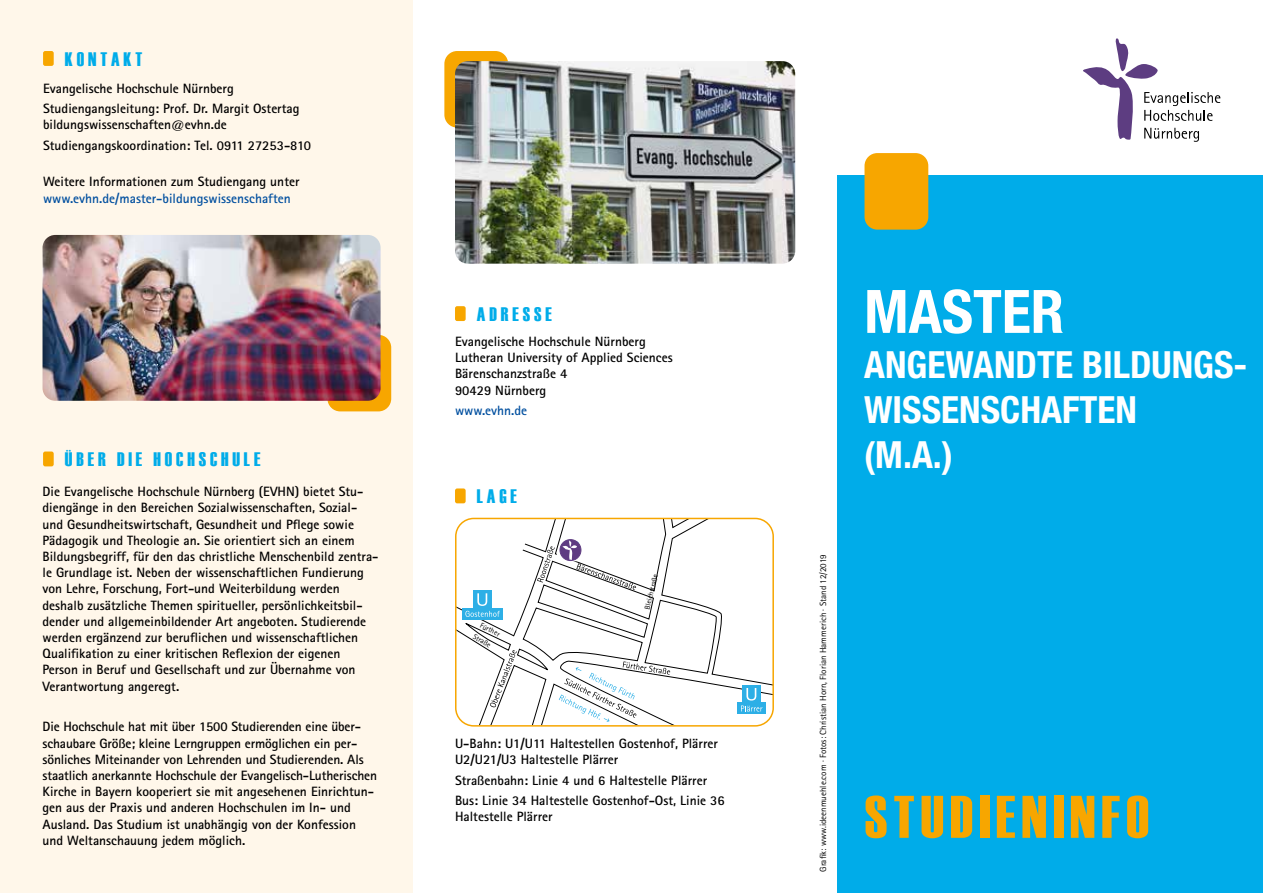
<style>
.page{position:relative;width:1263px;height:893px;background:#fff}
.page>*{position:absolute;margin:0;border:0;box-sizing:border-box;transform-origin:0 0}
.t1{font:60px "Haettenschweiler";letter-spacing:.1em;color:#f7a600}
.t2{font:700 condensed 60px "Helvetica Neue";color:#fff}
.t3{font:700 condensed 37.5px/45px "Helvetica Neue";color:#fff}
.t4{font:19.5px "Haettenschweiler";letter-spacing:.2em;color:#00ace9}
.t5{font:700 13.5px/16.2px "Rotis Sans Serif";color:#000}
.t6{font:700 13.5px/16.2px "AT Rotis Sans Serif";color:#000}
.t7{font:700 13.5px "AT Rotis Sans Serif";color:#004f9f}
.t8{font:9px "Rotis Sans Serif";color:#000}
.t9{font:7.5px "AT Rotis Sans Serif";color:#000}
</style>
<div class="page">
<div style="left:0;top:0;width:412px;height:893px;background:#fff7ea"></div>
<div style="left:43px;top:451px;width:11px;height:15px;background:#f7a600;border-radius:2px"></div>
<div style="left:43px;top:51px;width:11px;height:15px;background:#f7a600;border-radius:2px"></div>
<div style="left:455px;top:488px;width:11px;height:15px;background:#f7a600;border-radius:2px"></div>
<svg style="left:718px;top:518px;width:55px;height:206px"></svg>
<div style="left:737px;top:703px;width:29px;height:11px;background:#2dafe6"></div>
<div style="left:742px;top:685px;width:18px;height:18px;background:#2dafe6"></div>
<svg style="left:741px;top:688px;width:21px;height:24px"></svg>
<div style="left:455px;top:518px;width:319px;height:209px;border:2px solid #f7a600;border-radius:18px"></div>
<svg style="left:456px;top:518px;width:262px;height:207px"></svg>
<div style="left:444px;top:51px;width:64px;height:77px;background:#f7a600;border-radius:13px"></div>
<img style="left:455px;top:61px;width:340px;height:203px">
<div style="left:455px;top:306px;width:11px;height:15px;background:#f7a600;border-radius:2px"></div>
<div style="left:327px;top:335px;width:64px;height:76px;background:#f7a600;border-radius:13px"></div>
<img style="left:43px;top:235px;width:338px;height:166px">
<div style="left:838px;top:175px;width:425px;height:718px;background:#00ace9"></div>
<div style="left:864px;top:153px;width:64px;height:77px;background:#f7a600;border-radius:13px"></div>
<svg style="left:1083px;top:38px;width:137px;height:104px"></svg>
<h3 class="t4" style="left:65px;top:48px;width:79px">KONTAKT</h3>
<p class="t6" style="left:43px;top:78px;width:258px;line-height:20.4px">Evangelische Hochschule Nürnberg<br>Studiengangsleitung: Prof. Dr. Margit Ostertag</p>
<p class="t6" style="left:43px;top:114px;width:269px;line-height:20.4px">bildungswissenschaften@evhn.de<br>Studiengangskoordination: Tel. 0911 27253-810</p>
<p class="t6" style="left:43px;top:173px;width:258px">Weitere Informationen zum Studiengang unter</p>
<p class="t7" style="left:43px;top:189px;width:249px">www.evhn.de/master-bildungswissenschaften</p>
<h3 class="t4" style="left:65px;top:448px;width:197px">ÜBER DIE HOCHSCHULE</h3>
<p class="t5" style="left:43px;top:483px;width:337px">Die Evangelische Hochschule Nürnberg (EVHN) bietet Stu&shy;diengänge in den Bereichen Sozialwissenschaften, Sozial&shy;und Gesundheitswirtschaft, Gesundheit und Pflege sowie Pädagogik und Theologie an. Sie orientiert sich an einem Bildungsbegriff, für den das christliche Menschenbild zentra&shy;le Grundlage ist. Neben der wissenschaftlichen Fundierung von Lehre, Forschung, Fort-und Weiterbildung werden deshalb zusätzliche Themen spiritueller, persönlichkeitsbil&shy;dender und allgemeinbildender Art angeboten. Studierende werden ergänzend zur beruflichen und wissenschaftlichen Qualifikation zu einer kritischen Reflexion der eigenen Person in Beruf und Gesellschaft und zur Übernahme von Verantwortung angeregt.</p>
<p class="t5" style="left:43px;top:718px;width:336px">Die Hochschule hat mit über 1500 Studierenden eine über&shy;schaubare Größe; kleine Lerngruppen ermöglichen ein per&shy;sönliches Miteinander von Lehrenden und Studierenden. Als staatlich anerkannte Hochschule der Evangelisch-Lutherischen Kirche in Bayern kooperiert sie mit angesehenen Einrichtun&shy;gen aus der Praxis und anderen Hochschulen im In- und Ausland. Das Studium ist unabhängig von der Konfession und Weltanschauung jedem möglich.</p>
<h3 class="t4" style="left:477px;top:303px;width:76px">ADRESSE</h3>
<p class="t6" style="left:455px;top:333px;width:219px">Evangelische Hochschule Nürnberg<br>Lutheran University of Applied Sciences<br>Bärenschanzstraße 4<br>90429 Nürnberg</p>
<p class="t7" style="left:455px;top:402px;width:74px">www.evhn.de</p>
<h3 class="t4" style="left:477px;top:485px;width:41px">LAGE</h3>
<p class="t9" style="left:482px;top:621px;width:23px;rotate:26deg">Fürther</p>
<p class="t9" style="left:476px;top:632px;width:21px;rotate:31deg">Straße</p>
<p class="t9" style="left:643px;top:608px;width:38px;rotate:-77deg">Bleichstraße</p>
<p class="t6" style="left:455px;top:735px;width:264px">U-Bahn: U1/U11 Haltestellen Gostenhof, Plärrer<br>U2/U21/U3 Haltestelle Plärrer</p>
<p class="t6" style="left:455px;top:770px;width:271px;line-height:20.4px">Straßenbahn: Linie 4 und 6 Haltestelle Plärrer<br>Bus: Linie 34 Haltestelle Gostenhof-Ost, Linie 36</p>
<p class="t6" style="left:455px;top:808px;width:99px">Haltestelle Plärrer</p>
<p class="t8" style="left:818px;top:872px;width:319px;rotate:-90deg">Grafik: www.ideenmuehle.com · Fotos: Christian Horn, Florian Hammerich · Stand 12/2019</p>
<h1 class="t2" style="left:864px;top:275px;width:201px">MASTER</h1>
<h2 class="t3" style="left:864px;top:342px;width:385px">ANGEWANDTE BILDUNGS-<br>WISSENSCHAFTEN<br>(M.A.)</h2>
<h1 class="t1" style="left:864px;top:783px;width:286px">STUDIENINFO</h1>
</div>
